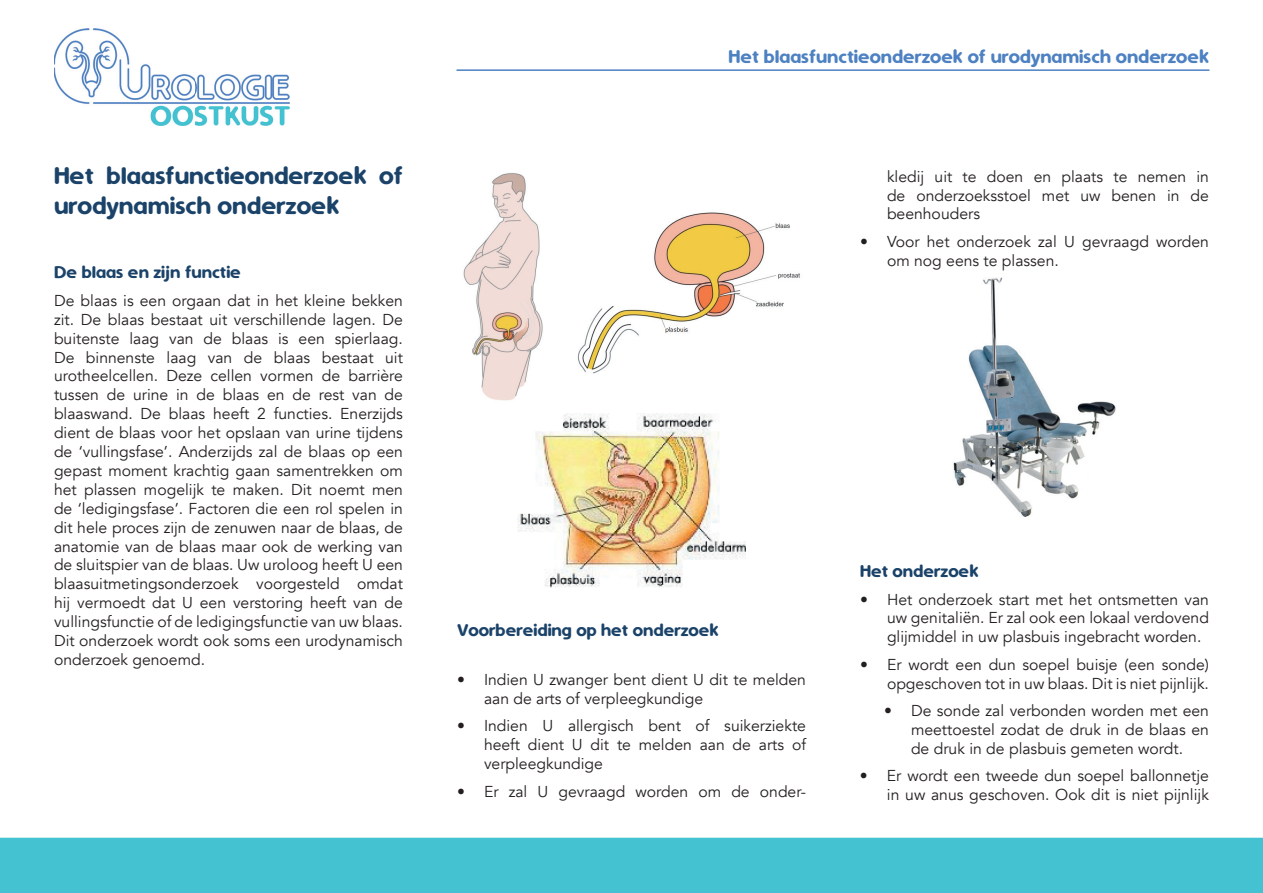
<style>
.page{position:relative;width:1263px;height:893px;background:#fff}
.page>*{position:absolute;margin:0;border:0;box-sizing:border-box;transform-origin:0 0}
.t1{font:25.5px/30.6px "Simply Rounded";color:#1b4369}
.t2{font:19.5px "Simply Rounded";color:#4d81c2}
.t3{font:18px "Simply Rounded";color:#1b4369}
.t4{font:15.75px/18.9px "Avenir";color:#231f20;text-align:justify}
</style>
<div class="page">
<div style="left:0;top:838px;width:1263px;height:55px;background:#45c2d1"></div>
<hr style="left:457px;top:69px;width:752px;height:2px;background:#4d81c2">
<img style="left:54px;top:29px;width:235px;height:96px">
<img style="left:463px;top:173px;width:337px;height:228px">
<img style="left:518px;top:414px;width:227px;height:174px">
<img style="left:953px;top:278px;width:163px;height:238px">
<h1 class="t1" style="left:54px;top:160px;width:350px">Het blaasfunctieonderzoek of urodynamisch onderzoek</h1>
<p class="t3" style="left:54px;top:263px;width:188px">De blaas en zijn functie</p>
<p class="t4" style="left:54px;top:291px;width:350px">De blaas is een orgaan dat in het kleine bekken zit. De blaas bestaat uit verschillende lagen. De buitenste laag van de blaas is een spierlaag.<br>De binnenste laag van de blaas bestaat uit urotheelcellen. Deze cellen vormen de barrière tussen de urine in de blaas en de rest van de blaaswand. De blaas heeft 2 functies. Enerzijds dient de blaas voor het opslaan van urine tijdens de ‘vullingsfase’. Anderzijds zal de blaas op een gepast moment krachtig gaan samentrekken om het plassen mogelijk te maken. Dit noemt men de ‘ledigingsfase’. Factoren die een rol spelen in dit hele proces zijn de zenuwen naar de blaas, de anatomie van de blaas maar ook de werking van de sluitspier van de blaas. Uw uroloog heeft U een blaasuitmetingsonderzoek voorgesteld omdat hij vermoedt dat U een verstoring heeft van de vullingsfunctie of de ledigingsfunctie van uw blaas.<br>Dit onderzoek wordt ook soms een urodynamisch onderzoek genoemd.</p>
<p class="t2" style="left:729px;top:46px;width:482px">Het blaasfunctieonderzoek of urodynamisch onderzoek</p>
<p class="t4" style="left:887px;top:167px;width:323px">kledij uit te doen en plaats te nemen in de onderzoeksstoel met uw benen in de beenhouders</p>
<p class="t4" style="left:887px;top:232px;width:323px;text-indent:-27px">• Voor het onderzoek zal U gevraagd worden om nog eens te plassen.</p>
<p class="t3" style="left:457px;top:621px;width:263px">Voorbereiding op het onderzoek</p>
<p class="t4" style="left:484px;top:670px;width:323px;text-indent:-27px">• Indien U zwanger bent dient U dit te melden aan de arts of verpleegkundige</p>
<p class="t4" style="left:484px;top:717px;width:323px;text-indent:-27px">• Indien U allergisch bent of suikerziekte heeft dient U dit te melden aan de arts of verpleegkundige</p>
<p class="t4" style="left:457px;top:782px;width:350px">• Er zal U gevraagd worden om de onder-</p>
<p class="t3" style="left:860px;top:562px;width:120px">Het onderzoek</p>
<p class="t4" style="left:887px;top:590px;width:323px;text-indent:-27px">• Het onderzoek start met het ontsmetten van uw genitaliën. Er zal ook een lokaal verdovend glijmiddel in uw plasbuis ingebracht worden.</p>
<p class="t4" style="left:860px;top:655px;width:350px;text-align:right">• Er wordt een dun soepel buisje (een sonde) opgeschoven tot in uw blaas. Dit is niet pijnlijk.</p>
<p class="t4" style="left:911px;top:701px;width:299px;text-indent:-27px">• De sonde zal verbonden worden met een meettoestel zodat de druk in de blaas en de druk in de plasbuis gemeten wordt.</p>
<p class="t4" style="left:860px;top:767px;width:350px;text-align:right">• Er wordt een tweede dun soepel ballonnetje in uw anus geschoven. Ook dit is niet pijnlijk</p>
</div>
